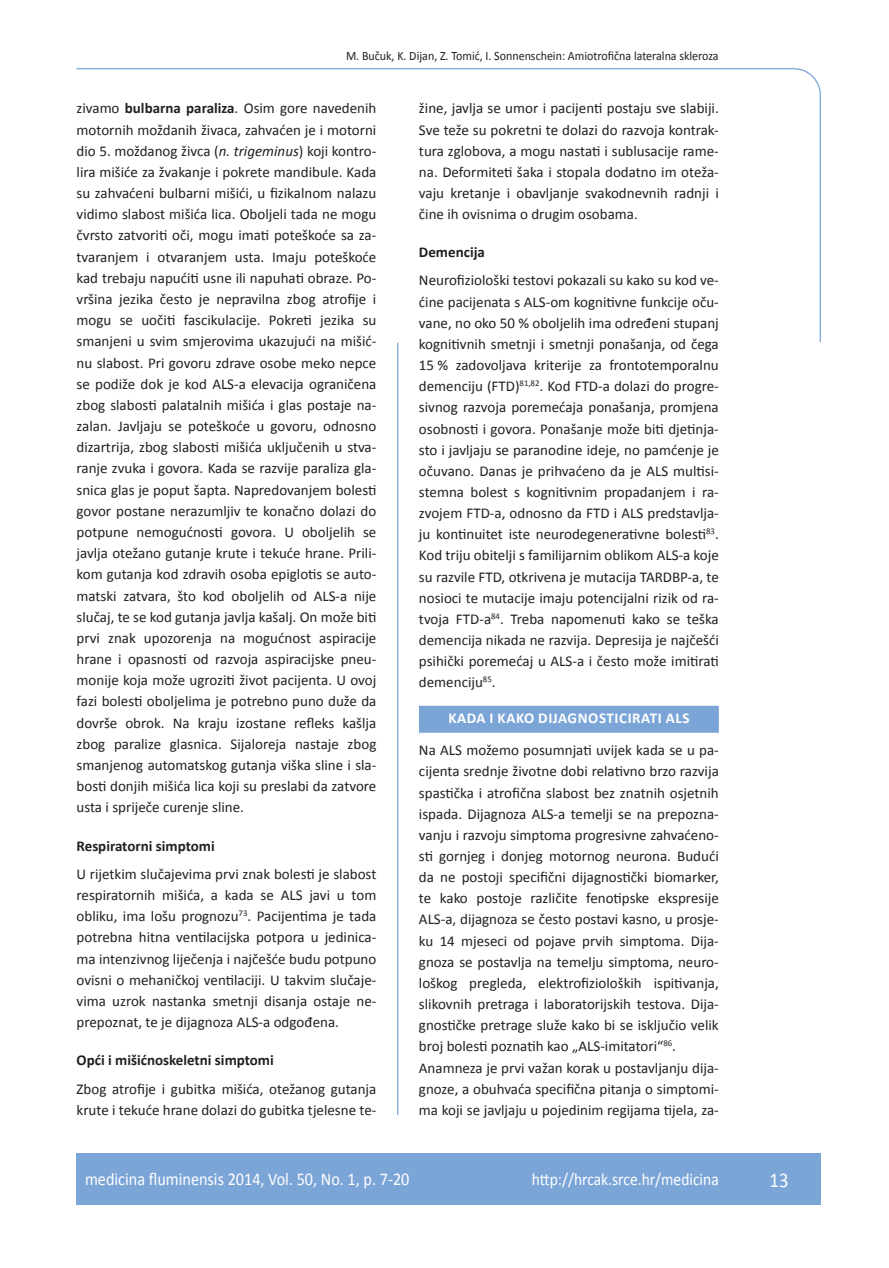
<style>
.page{position:relative;width:889px;height:1268px;background:#fff}
.page>*{position:absolute;margin:0;border:0;box-sizing:border-box;transform-origin:0 0}
.t1{font:21px "Calibri";color:#fff;scale:.9 1}
.t2{font:18px "Calibri";color:#fff;scale:.9 1}
.t3{font:17.25px "Calibri";color:#fff;scale:.9 1}
.t4{font:15px/21.1px "Calibri";color:#231f20;text-align:justify}
.t5{font:700 15px "Calibri";color:#231f20}
.t6{font:700 15px "Calibri";letter-spacing:.04em;color:#fff}
.t7{font:12.75px "Calibri";color:#231f20;scale:.94 1}
.s1{font-weight:700}
.s2{font-style:italic}
</style>
<div class="page">
<svg style="left:76px;top:68px;width:745px;height:275px"></svg>
<hr style="left:397px;top:342px;width:1px;height:772px;background:#7ca5d7">
<div style="left:77px;top:1152px;width:744px;height:51px;background:#7ca5d7"></div>
<div style="left:419px;top:705px;width:300px;height:27px;background:#7ca5d7"></div>
<p class="t7" style="left:346px;top:47px;width:398px">M. Bučuk, K. Dijan, Z. Tomić, I. Sonnenschein: Amiotrofična lateralna skleroza</p>
<p class="t4" style="left:77px;top:97px;width:301px">zivamo <span class="s1">bulbarna paraliza</span>. Osim gore navedenih motornih moždanih živaca, zahvaćen je i motorni dio 5. moždanog živca (<span class="s2">n. trigeminus</span>) koji kontro&shy;lira mišiće za žvakanje i pokrete mandibule. Kada su zahvaćeni bulbarni mišići, u fizikalnom nalazu vidimo slabost mišića lica. Oboljeli tada ne mogu čvrsto zatvoriti oči, mogu imati poteškoće sa za&shy;tvaranjem i otvaranjem usta. Imaju poteškoće kad trebaju napućiti usne ili napuhati obraze. Po&shy;vršina jezika često je nepravilna zbog atrofije i mogu se uočiti fascikulacije. Pokreti jezika su smanjeni u svim smjerovima ukazujući na mišić&shy;nu slabost. Pri govoru zdrave osobe meko nepce se podiže dok je kod ALS-a elevacija ograničena zbog slabosti palatalnih mišića i glas postaje na&shy;zalan. Javljaju se poteškoće u govoru, odnosno dizartrija, zbog slabosti mišića uključenih u stva&shy;ranje zvuka i govora. Kada se razvije paraliza gla&shy;snica glas je poput šapta. Napredovanjem bolesti govor postane nerazumljiv te konačno dolazi do potpune nemogućnosti govora. U oboljelih se javlja otežano gutanje krute i tekuće hrane. Prili&shy;kom gutanja kod zdravih osoba epiglotis se auto&shy;matski zatvara, što kod oboljelih od ALS-a nije slučaj, te se kod gutanja javlja kašalj. On može biti prvi znak upozorenja na mogućnost aspiracije hrane i opasnosti od razvoja aspiracijske pneu&shy;monije koja može ugroziti život pacijenta. U ovoj fazi bolesti oboljelima je potrebno puno duže da dovrše obrok. Na kraju izostane refleks kašlja zbog paralize glasnica. Sijaloreja nastaje zbog smanjenog automatskog gutanja viška sline i sla&shy;bosti donjih mišića lica koji su preslabi da zatvore usta i spriječe curenje sline.</p>
<p class="t5" style="left:77px;top:836px;width:140px">Respiratorni simptomi</p>
<p class="t4" style="left:77px;top:862px;width:301px">U rijetkim slučajevima prvi znak bolesti je slabost respiratornih mišića, a kada se ALS javi u tom obliku, ima lošu prognozu<sup>73</sup>. Pacijentima je tada potrebna hitna ventilacijska potpora u jedinica&shy;ma intenzivnog liječenja i najčešće budu potpuno ovisni o mehaničkoj ventilaciji. U takvim slučaje&shy;vima uzrok nastanka smetnji disanja ostaje ne&shy;prepoznat, te je dijagnoza ALS-a odgođena.</p>
<p class="t5" style="left:77px;top:1050px;width:199px">Opći i mišićnoskeletni simptomi</p>
<p class="t4" style="left:77px;top:1077px;width:301px">Zbog atrofije i gubitka mišića, otežanog gutanja krute i tekuće hrane dolazi do gubitka tjelesne te-</p>
<p class="t4" style="left:419px;top:97px;width:301px">žine, javlja se umor i pacijenti postaju sve slabiji.<br>Sve teže su pokretni te dolazi do razvoja kontrak&shy;tura zglobova, a mogu nastati i sublusacije rame&shy;na. Deformiteti šaka i stopala dodatno im oteža&shy;vaju kretanje i obavljanje svakodnevnih radnji i čine ih ovisnima o drugim osobama.</p>
<p class="t5" style="left:419px;top:243px;width:67px">Demencija</p>
<p class="t4" style="left:419px;top:269px;width:301px">Neurofiziološki testovi pokazali su kako su kod ve&shy;ćine pacijenata s ALS-om kognitivne funkcije oču&shy;vane, no oko 50 % oboljelih ima određeni stupanj kognitivnih smetnji i smetnji ponašanja, od čega 15 % zadovoljava kriterije za frontotemporalnu demenciju (FTD)<sup>81,82</sup>. Kod FTD-a dolazi do progre&shy;sivnog razvoja poremećaja ponašanja, promjena osobnosti i govora. Ponašanje može biti djetinja&shy;sto i javljaju se paranodine ideje, no pamćenje je očuvano. Danas je prihvaćeno da je ALS multisi&shy;stemna bolest s kognitivnim propadanjem i ra&shy;zvojem FTD-a, odnosno da FTD i ALS predstavlja&shy;ju kontinuitet iste neurodegenerativne bolesti<sup>83</sup>.<br>Kod triju obitelji s familijarnim oblikom ALS-a koje su razvile FTD, otkrivena je mutacija TARDBP-a, te nosioci te mutacije imaju potencijalni rizik od ra&shy;tvoja FTD-a<sup>84</sup>. Treba napomenuti kako se teška demencija nikada ne razvija. Depresija je najčešći psihički poremećaj u ALS-a i često može imitirati demenciju<sup>85</sup>.</p>
<p class="t6" style="left:448px;top:708px;width:243px">KADA I KAKO DIJAGNOSTICIRATI ALS</p>
<p class="t4" style="left:419px;top:738px;width:301px;text-align:left">Na ALS možemo posumnjati uvijek kada se u pa&shy;cijenta srednje životne dobi relativno brzo razvija spastička i atrofična slabost bez znatnih osjetnih ispada. Dijagnoza ALS-a temelji se na prepozna&shy;vanju i razvoju simptoma progresivne zahvaćeno&shy;sti gornjeg i donjeg motornog neurona. Budući da ne postoji specifični dijagnostički biomarker, te kako postoje različite fenotipske ekspresije ALS-a, dijagnoza se često postavi kasno, u prosje&shy;ku 14 mjeseci od pojave prvih simptoma. Dija&shy;gnoza se postavlja na temelju simptoma, neuro&shy;loškog pregleda, elektrofizioloških ispitivanja, slikovnih pretraga i laboratorijskih testova. Dija&shy;gnostičke pretrage služe kako bi se isključio velik broj bolesti poznatih kao „ALS-imitatori“<sup>86</sup>.<br>Anamneza je prvi važan korak u postavljanju dija&shy;gnoze, a obuhvaća specifična pitanja o simptomi&shy;ma koji se javljaju u pojedinim regijama tijela, za-</p>
<p class="t2" style="left:85px;top:1167px;width:362px">medicina fluminensis 2014, Vol. 50, No. 1, p. 7-20</p>
<p class="t3" style="left:532px;top:1168px;width:209px">http://hrcak.srce.hr/medicina</p>
<h1 class="t1" style="left:769px;top:1166px;width:23px">13</h1>
</div>
